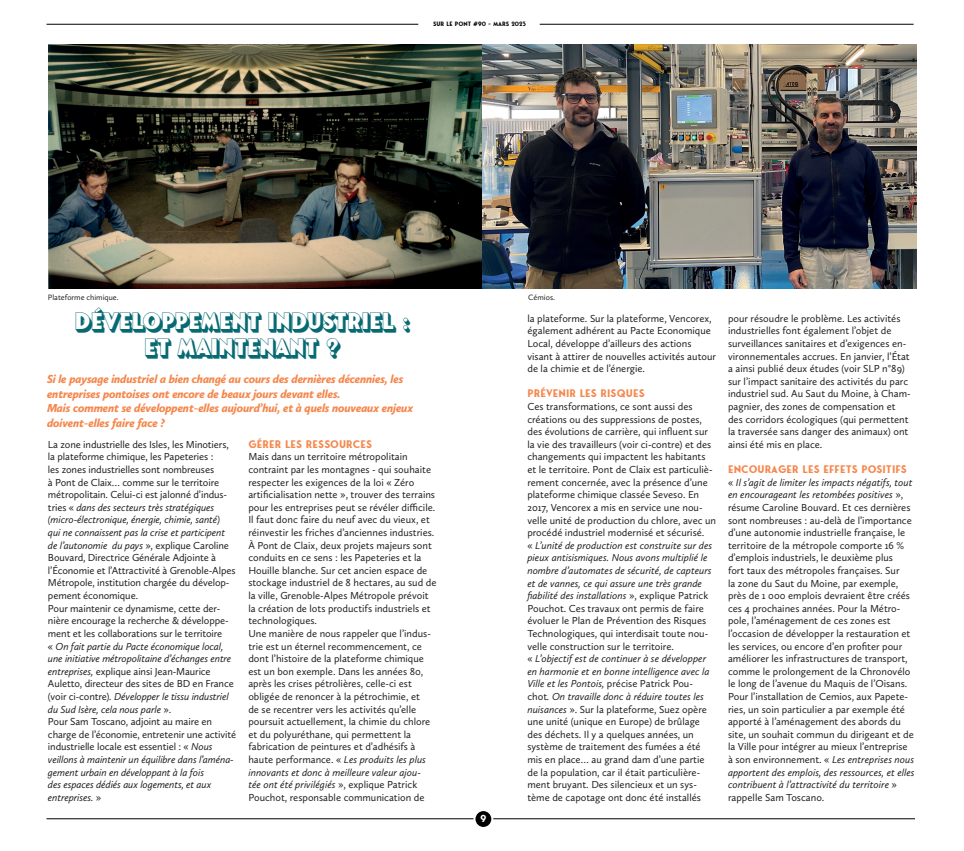
<style>
.page{position:relative;width:964px;height:851px;background:#fff}
.page>*{position:absolute;margin:0;border:0;box-sizing:border-box;transform-origin:0 0}
.t1{font:22px "Fonseca Grande Extrude";color:#076a73}
.t2{font:italic 900 12px/14.4px "Calluna Sans";letter-spacing:-.01em;color:#f5874d}
.t3{font:10.5px/12.6px "Calluna Sans";color:#231f20}
.t4{font:italic 10.5px/12.6px "Calluna Sans";letter-spacing:-.01em;color:#231f20}
.t5{font:700 10.5px "Fonseca";color:#f5874d}
.t6{font:700 9.7px "Fonseca";color:#fff}
.t7{font:8px "Calluna Sans";color:#231f20}
.t8{font:700 6px "Fonseca";color:#000}
.s1{font-style:italic}
.s2{font-style:normal}
</style>
<div class="page">
<hr style="left:47px;top:24px;width:371px;height:1px;background:#000">
<hr style="left:540px;top:24px;width:373px;height:1px;background:#000">
<hr style="left:47px;top:818px;width:868px;height:1px;background:#000">
<img style="left:48px;top:44px;width:868px;height:244px">
<div style="left:474px;top:810px;width:18px;height:17px;background:#000;border-radius:50%"></div>
<div style="left:473px;top:809px;width:20px;height:19px;border:2px solid #fff;border-radius:50%"></div>
<p class="t8" style="left:433px;top:20px;width:94px">SUR LE PONT #90 - MARS 2023</p>
<p class="t7" style="left:48px;top:292px;width:72px">Plateforme chimique.</p>
<p class="t7" style="left:528px;top:292px;width:28px">Cémios.</p>
<p class="t1" style="left:75px;top:307px;width:336px">DÉVELOPPEMENT INDUSTRIEL :</p>
<p class="t1" style="left:144px;top:333px;width:197px">ET MAINTENANT ?</p>
<p class="t2" style="left:47px;top:372px;width:367px">Si le paysage industriel a bien changé au cours des dernières décennies, les entreprises pontoises ont encore de beaux jours devant elles.<br>Mais comment se développent-elles aujourd’hui, et à quels nouveaux enjeux doivent-elles faire face ?</p>
<p class="t3" style="left:48px;top:437px;width:189px">La zone industrielle des Isles, les Minotiers, la plateforme chimique, les Papeteries :<br>les zones industrielles sont nombreuses<br>à Pont de Claix… comme sur le territoire métropolitain. Celui-ci est jalonné d’indus&shy;tries « <span class="s1">dans des secteurs très stratégiques (micro-électronique, énergie, chimie, santé)<br>qui ne connaissent pas la crise et participent de l’autonomie du pays</span> », explique Caroline Bouvard, Directrice Générale Adjointe à l’Économie et l’Attractivité à Grenoble-Alpes Métropole, institution chargée du dévelop&shy;pement économique.</p>
<p class="t3" style="left:48px;top:601px;width:187px">Pour maintenir ce dynamisme, cette der&shy;nière encourage la recherche &amp; développe&shy;ment et les collaborations sur le territoire<br>« <span class="s1">On fait partie du Pacte économique local, une initiative métropolitaine d’échanges entre entreprises,</span> explique ainsi Jean-Maurice Auletto, directeur des sites de BD en France (voir ci-contre)<span class="s1">. Développer le tissu industriel du Sud Isère, cela nous parle</span> ».</p>
<p class="t4" style="left:48px;top:715px;width:190px"><span class="s2">Pour Sam Toscano, adjoint au maire en charge de l’économie, entretenir une activité industrielle locale est essentiel : «</span> Nous veillons à maintenir un équilibre dans l’aména&shy;gement urbain en développant à la fois<br>des espaces dédiés aux logements, et aux entreprises. <span class="s2">»</span></p>
<p class="t5" style="left:248px;top:437px;width:125px">GÉRER LES RESSOURCES</p>
<p class="t3" style="left:248px;top:450px;width:188px">Mais dans un territoire métropolitain contraint par les montagnes - qui souhaite respecter les exigences de la loi « Zéro artificialisation nette », trouver des terrains pour les entreprises peut se révéler difficile.</p>
<p class="t3" style="left:248px;top:513px;width:190px">Il faut donc faire du neuf avec du vieux, et réinvestir les friches d’anciennes industries.<br>À Pont de Claix, deux projets majeurs sont conduits en ce sens : les Papeteries et la Houille blanche. Sur cet ancien espace de stockage industriel de 8 hectares, au sud de la ville, Grenoble-Alpes Métropole prévoit la création de lots productifs industriels et technologiques.</p>
<p class="t3" style="left:248px;top:626px;width:184px">Une manière de nous rappeler que l’indus&shy;trie est un éternel recommencement, ce dont l’histoire de la plateforme chimique est un bon exemple. Dans les années 80, après les crises pétrolières, celle-ci est obligée de renoncer à la pétrochimie, et de se recentrer vers les activités qu’elle poursuit actuellement, la chimie du chlore et du polyuréthane, qui permettent la fabrication de peintures et d’adhésifs à haute performance. « <span class="s1">Les produits les plus innovants et donc à meilleure valeur ajou&shy;tée ont été privilégiés</span> », explique Patrick Pouchot, responsable communication de</p>
<p class="t6" style="left:480px;top:812px;width:7px">9</p>
<p class="t3" style="left:527px;top:312px;width:190px">la plateforme. Sur la plateforme, Vencorex, également adhérent au Pacte Economique Local, développe d’ailleurs des actions visant à attirer de nouvelles activités autour de la chimie et de l’énergie.</p>
<p class="t5" style="left:527px;top:387px;width:119px">PRÉVENIR LES RISQUES</p>
<p class="t3" style="left:527px;top:400px;width:190px">Ces transformations, ce sont aussi des créations ou des suppressions de postes, des évolutions de carrière, qui influent sur la vie des travailleurs (voir ci-contre) et des changements qui impactent les habitants et le territoire. Pont de Claix est particuliè&shy;rement concernée, avec la présence d’une plateforme chimique classée Seveso. En 2017, Vencorex a mis en service une nou&shy;velle unité de production du chlore, avec un procédé industriel modernisé et sécurisé.<br>« <span class="s1">L’unité de production est construite sur des pieux antisismiques. Nous avons multiplié le nombre d’automates de sécurité, de capteurs et de vannes, ce qui assure une très grande fiabilité des installations</span> », explique Patrick Pouchot. Ces travaux ont permis de faire évoluer le Plan de Prévention des Risques Technologiques, qui interdisait toute nou&shy;velle construction sur le territoire.</p>
<p class="t3" style="left:527px;top:652px;width:184px">« <span class="s1">L’objectif est de continuer à se développer en harmonie et en bonne intelligence avec la Ville et les Pontois,</span> précise Patrick Pou&shy;chot<span class="s1">. On travaille donc à réduire toutes les nuisances</span> ». Sur la plateforme, Suez opère une unité (unique en Europe) de brûlage des déchets. Il y a quelques années, un système de traitement des fumées a été mis en place… au grand dam d’une partie de la population, car il était particulière&shy;ment bruyant. Des silencieux et un sys&shy;tème de capotage ont donc été installés</p>
<p class="t3" style="left:728px;top:312px;width:184px">pour résoudre le problème. Les activités industrielles font également l’objet de surveillances sanitaires et d’exigences en&shy;vironnementales accrues. En janvier, l’État a ainsi publié deux études (voir SLP n°89) sur l’impact sanitaire des activités du parc industriel sud. Au Saut du Moine, à Cham&shy;pagnier, des zones de compensation et des corridors écologiques (qui permettent la traversée sans danger des animaux) ont ainsi été mis en place.</p>
<p class="t5" style="left:728px;top:462px;width:181px">ENCOURAGER LES EFFETS POSITIFS</p>
<p class="t3" style="left:728px;top:475px;width:188px">« <span class="s1">Il s’agit de limiter les impacts négatifs, tout en encourageant les retombées positives</span> », résume Caroline Bouvard. Et ces dernières sont nombreuses : au-delà de l’importance d’une autonomie industrielle française, le territoire de la métropole comporte 16 % d’emplois industriels, le deuxième plus<br>fort taux des métropoles françaises. Sur<br>la zone du Saut du Moine, par exemple, près de 1 000 emplois devraient être créés ces 4 prochaines années. Pour la Métro&shy;pole, l’aménagement de ces zones est l’occasion de développer la restauration et les services, ou encore d’en profiter pour améliorer les infrastructures de transport, comme le prolongement de la Chronovélo le long de l’avenue du Maquis de l’Oisans.<br>Pour l’installation de Cemios, aux Papete&shy;ries, un soin particulier a par exemple été apporté à l’aménagement des abords du site, un souhait commun du dirigeant et de la Ville pour intégrer au mieux l’entreprise à son environnement. « <span class="s1">Les entreprises nous apportent des emplois, des ressources, et elles contribuent à l’attractivité du territoire</span> » rappelle Sam Toscano.</p>
</div>
